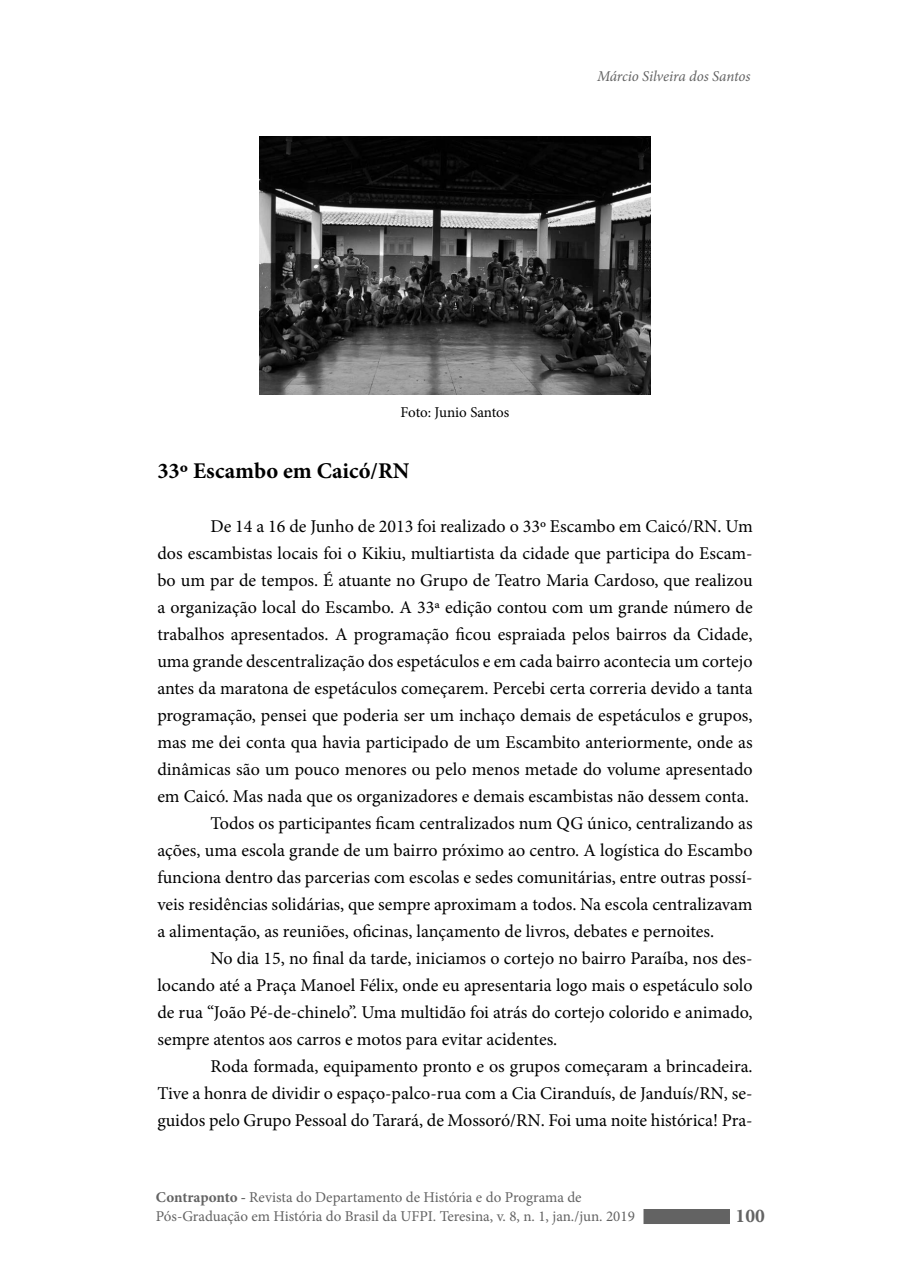
<style>
.page{position:relative;width:910px;height:1280px;background:#fff}
.page>*{position:absolute;margin:0;border:0;box-sizing:border-box;transform-origin:0 0}
.t1{font:700 22.5px "Minion Pro";color:#000}
.t2{font:700 19.5px "Minion Pro";color:#636363}
.t3{font:18px/27px "Minion Pro";color:#000;text-align:justify}
.t4{font:15px/19.5px "Minion Pro";color:#636363}
.t5{font:italic 15px "Minion Pro";letter-spacing:-.01em;color:#636363}
.t6{font:15px "Minion Pro";letter-spacing:-.005em;color:#000}
.s1{font-weight:700}
</style>
<div class="page">
<div style="left:643px;top:1209px;width:87px;height:15px;background:#636363"></div>
<img style="left:259px;top:136px;width:392px;height:259px">
<p class="t5" style="left:597px;top:66px;width:155px">Márcio Silveira dos Santos</p>
<p class="t6" style="left:401px;top:403px;width:110px">Foto: Junio Santos</p>
<p class="t1" style="left:157px;top:455px;width:254px">33º Escambo em Caicó/RN</p>
<p class="t3" style="left:157px;top:513px;width:597px;text-indent:53px">De 14 a 16 de Junho de 2013 foi realizado o 33º Escambo em Caicó/RN. Um dos escambistas locais foi o Kikiu, multiartista da cidade que participa do Escam&shy;bo um par de tempos. É atuante no Grupo de Teatro Maria Cardoso, que realizou a organização local do Escambo. A 33ª edição contou com um grande número de trabalhos apresentados. A programação ficou espraiada pelos bairros da Cidade, uma grande descentralização dos espetáculos e em cada bairro acontecia um cortejo antes da maratona de espetáculos começarem. Percebi certa correria devido a tanta programação, pensei que poderia ser um inchaço demais de espetáculos e grupos, mas me dei conta qua havia participado de um Escambito anteriormente, onde as dinâmicas são um pouco menores ou pelo menos metade do volume apresentado em Caicó. Mas nada que os organizadores e demais escambistas não dessem conta.</p>
<p class="t3" style="left:157px;top:810px;width:597px;text-indent:53px">Todos os participantes ficam centralizados num QG único, centralizando as ações, uma escola grande de um bairro próximo ao centro. A logística do Escambo funciona dentro das parcerias com escolas e sedes comunitárias, entre outras possí&shy;veis residências solidárias, que sempre aproximam a todos. Na escola centralizavam a alimentação, as reuniões, oficinas, lançamento de livros, debates e pernoites.</p>
<p class="t3" style="left:157px;top:945px;width:597px;text-indent:53px">No dia 15, no final da tarde, iniciamos o cortejo no bairro Paraíba, nos des&shy;locando até a Praça Manoel Félix, onde eu apresentaria logo mais o espetáculo solo de rua “João Pé-de-chinelo”. Uma multidão foi atrás do cortejo colorido e animado, sempre atentos aos carros e motos para evitar acidentes.</p>
<p class="t3" style="left:157px;top:1053px;width:597px;text-indent:53px">Roda formada, equipamento pronto e os grupos começaram a brincadeira.<br>Tive a honra de dividir o espaço-palco-rua com a Cia Ciranduís, de Janduís/RN, se&shy;guidos pelo Grupo Pessoal do Tarará, de Mossoró/RN. Foi uma noite histórica! Pra-</p>
<p class="t4" style="left:156px;top:1187px;width:480px"><span class="s1">Contraponto -</span> Revista do Departamento de História e do Programa de<br>Pós-Graduação em História do Brasil da UFPI. Teresina, v. 8, n. 1, jan./jun. 2019</p>
<p class="t2" style="left:736px;top:1202px;width:31px">100</p>
</div>
